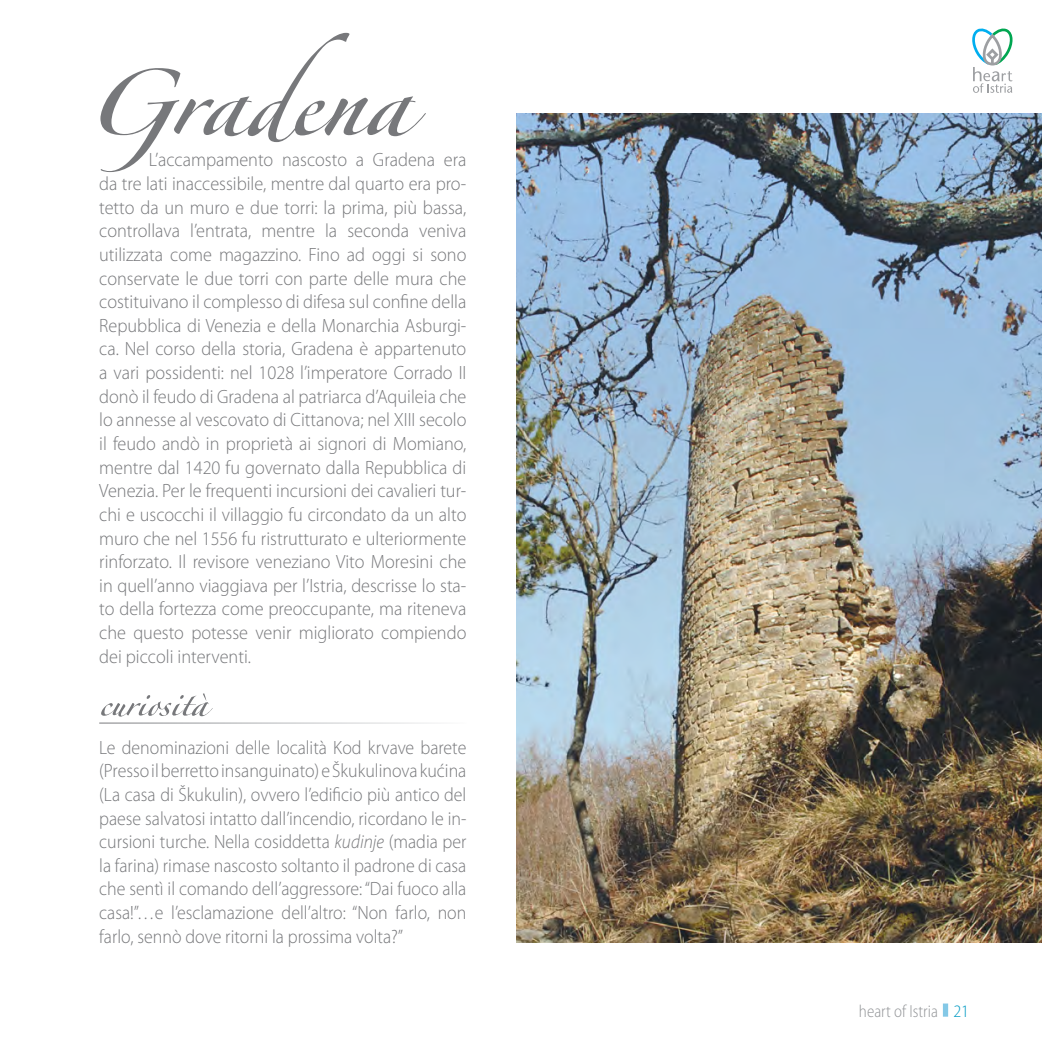
<style>
.page{position:relative;width:1042px;height:1042px;background:#fff}
.page>*{position:absolute;margin:0;border:0;box-sizing:border-box;transform-origin:0 0}
.t1{font:147px "Zapfino Forte LT Pro";color:#77787b}
.t2{font:52.5px "Zapfino Forte LT Pro";color:#77787b}
.t3{font:300 19.25px/23.6px "Myriad Pro";color:#77787b;text-align:justify;scale:.95 1}
.t4{font:300 19.25px/23.6px "Myriad Pro";color:#77787b;text-align:justify;scale:.93 1}
.t5{font:300 semi-condensed 17.5px "Myriad Pro";color:#939598;scale:.95 1}
.s1{font-style:italic}
.s2{color:#009ac3}
</style>
<div class="page">
<div style="left:943px;top:1003px;width:5px;height:13px;background:#84c8e6"></div>
<img style="left:516px;top:113px;width:526px;height:830px">
<svg style="left:972px;top:29px;width:41px;height:64px"></svg>
<h1 class="t1" style="left:86px;top:-3px;width:325px">Gradena</h1>
<p class="t3" style="left:99px;top:148px;width:388px;text-indent:50px">L’accampamento nascosto a Gradena era da tre lati inaccessibile, mentre dal quarto era pro&shy;tetto da un muro e due torri: la prima, più bassa, controllava l’entrata, mentre la seconda veniva utilizzata come magazzino. Fino ad oggi si sono conservate le due torri con parte delle mura che costituivano il complesso di difesa sul confine della Repubblica di Venezia e della Monarchia Asburgi&shy;ca. Nel corso della storia, Gradena è appartenuto a vari possidenti: nel 1028 l’imperatore Corrado II donò il feudo di Gradena al patriarca d’Aquileia che lo annesse al vescovato di Cittanova; nel XIII secolo il feudo andò in proprietà ai signori di Momiano, mentre dal 1420 fu governato dalla Repubblica di Venezia. Per le frequenti incursioni dei cavalieri tur&shy;chi e uscocchi il villaggio fu circondato da un alto muro che nel 1556 fu ristrutturato e ulteriormente rinforzato. Il revisore veneziano Vito Moresini che in quell’anno viaggiava per l’Istria, descrisse lo sta&shy;to della fortezza come preoccupante, ma riteneva che questo potesse venir migliorato compiendo dei piccoli interventi.</p>
<h2 class="t2" style="left:99px;top:666px;width:109px">curiosità</h2>
<p class="t4" style="left:99px;top:736px;width:396px">Le denominazioni delle località Kod krvave barete (Presso il berretto insanguinato) e Škukulinova kućina (La casa di Škukulin), ovvero l’edificio più antico del paese salvatosi intatto dall’incendio, ricordano le in&shy;cursioni turche. Nella cosiddetta <span class="s1">kudinje</span> (madia per la farina) rimase nascosto soltanto il padrone di casa che sentì il comando dell’aggressore: “Dai fuoco alla casa!”…e l’esclamazione dell’altro: “Non farlo, non farlo, sennò dove ritorni la prossima volta?”</p>
<p class="t5" style="left:859px;top:1000px;width:117px">heart of Istria <span class="s2">21</span></p>
</div>
